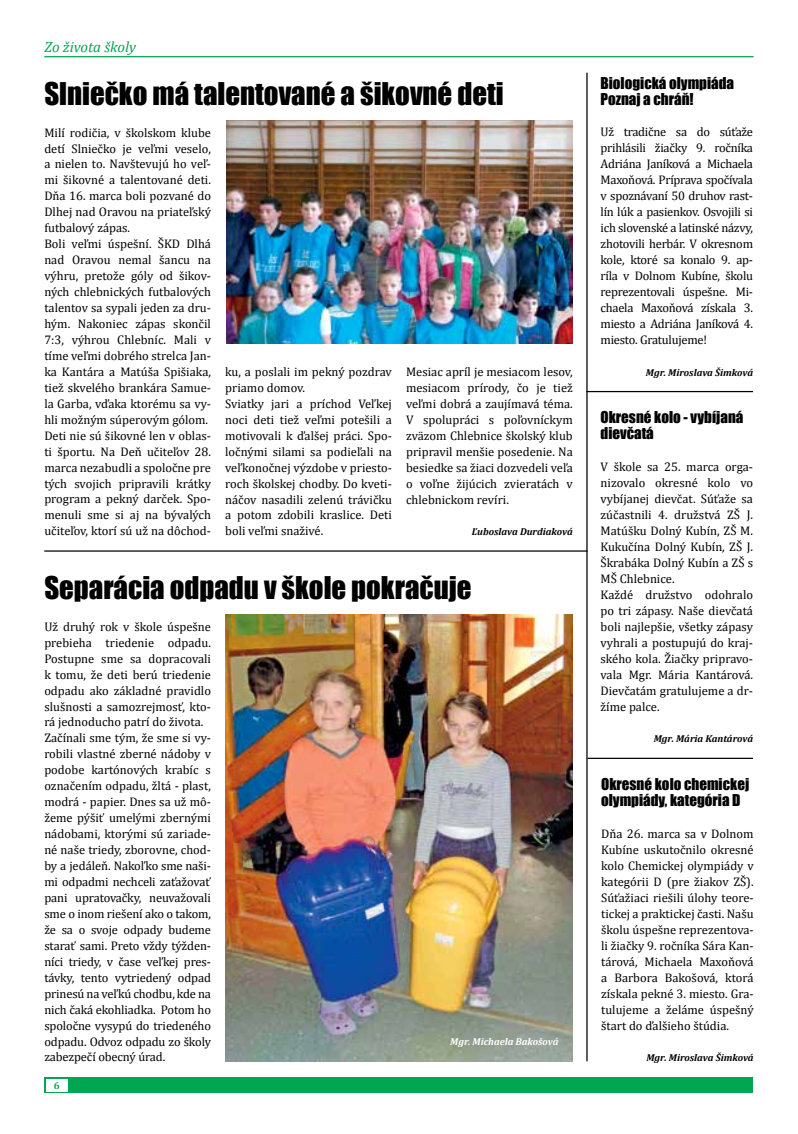
<style>
.page{position:relative;width:798px;height:1134px;background:#fff}
.page>*{position:absolute;margin:0;border:0;box-sizing:border-box;transform-origin:0 0}
.t1{font:28.75px "Impact";color:#000}
.t2{font:15px/16px "Impact";color:#000}
.t3{font:italic 15px "Cambria";color:#00a651}
.t4{font:12.5px/16px "Cambria";color:#000}
.t5{font:italic 700 10px "Cambria";color:#000}
.t6{font:italic 700 10px "Cambria";color:#fff}
.t7{font:700 10px "Cambria";color:#00a651}
</style>
<div class="page">
<hr style="left:44px;top:56px;width:709px;height:1px;background:#00a651">
<img style="left:225px;top:615px;width:347px;height:446px">
<img style="left:226px;top:120px;width:346px;height:224px">
<div style="left:44px;top:1077px;width:708px;height:16px;background:#00a651"></div>
<div style="left:46px;top:1079px;width:21px;height:12px;background:#fff"></div>
<hr style="left:586px;top:73px;width:1px;height:988px;background:#000">
<hr style="left:44px;top:550px;width:543px;height:2px;background:#000">
<hr style="left:586px;top:391px;width:166px;height:1px;background:#000">
<hr style="left:587px;top:758px;width:165px;height:1px;background:#000">
<p class="t3" style="left:44px;top:37px;width:93px">Zo života školy</p>
<h1 class="t1" style="left:44px;top:71px;width:460px">Slniečko má talentované a šikovné deti</h1>
<p class="t4" style="left:44px;top:124px;width:168px">Milí rodičia, v školskom klube detí Slniečko je veľmi veselo, a nielen to. Navštevujú ho veľ&shy;mi šikovné a talentované deti.<br>Dňa 16. marca boli pozvané do<br>Dlhej nad Oravou na priateľský futbalový zápas.<br>Boli veľmi úspešní. ŠKD Dlhá nad Oravou nemal šancu na výhru, pretože góly od šikov&shy;ných chlebnických futbalových talentov sa sypali jeden za dru&shy;hým. Nakoniec zápas skončil<br>7:3, výhrou Chlebníc. Mali v tíme veľmi dobrého strelca Jan&shy;ka Kantára a Matúša Spišiaka, tiež skvelého brankára Samue&shy;la Garba, vďaka ktorému sa vy&shy;hli možným súperovým gólom.<br>Deti nie sú šikovné len v oblas&shy;ti športu. Na Deň učiteľov 28. marca nezabudli a spoločne pre tých svojich pripravili krátky program a pekný darček. Spo&shy;menuli sme si aj na bývalých učiteľov, ktorí sú už na dôchod-</p>
<p class="t4" style="left:225px;top:364px;width:168px">ku, a poslali im pekný pozdrav priamo domov.<br>Sviatky jari a príchod Veľkej noci deti tiež veľmi potešili a motivovali k ďalšej práci. Spo&shy;ločnými silami sa podieľali na veľkonočnej výzdobe v priesto&shy;roch školskej chodby. Do kveti&shy;náčov nasadili zelenú trávičku a potom zdobili kraslice. Deti boli veľmi snaživé.</p>
<p class="t4" style="left:406px;top:364px;width:168px;text-align:justify">Mesiac apríl je mesiacom lesov, mesiacom prírody, čo je tiež veľmi dobrá a zaujímavá téma.<br>V spolupráci s poľovníckym zväzom Chlebnice školský klub pripravil menšie posedenie. Na besiedke sa žiaci dozvedeli veľa o voľne žijúcich zvieratách v chlebnickom revíri.</p>
<p class="t5" style="left:472px;top:525px;width:102px">Ľuboslava Durdiaková</p>
<h1 class="t1" style="left:44px;top:565px;width:428px">Separácia odpadu v škole pokračuje</h1>
<p class="t4" style="left:44px;top:618px;width:168px">Už druhý rok v škole úspešne prebieha triedenie odpadu.<br>Postupne sme sa dopracovali k tomu, že deti berú triedenie odpadu ako základné pravidlo slušnosti a samozrejmosť, kto&shy;rá jednoducho patrí do života.<br>Začínali sme tým, že sme si vy&shy;robili vlastné zberné nádoby v podobe kartónových krabíc s označením odpadu, žltá - plast, modrá - papier. Dnes sa už mô&shy;žeme pýšiť umelými zbernými nádobami, ktorými sú zariade&shy;né naše triedy, zborovne, chod&shy;by a jedáleň. Nakoľko sme naši&shy;mi odpadmi nechceli zaťažovať pani upratovačky, neuvažovali sme o inom riešení ako o takom, že sa o svoje odpady budeme starať sami. Preto vždy týžden&shy;níci triedy, v čase veľkej pres&shy;távky, tento vytriedený odpad prinesú na veľkú chodbu, kde na nich čaká ekohliadka. Potom ho spoločne vysypú do triedeného odpadu. Odvoz odpadu zo školy zabezpečí obecný úrad.</p>
<p class="t7" style="left:54px;top:1079px;width:7px">6</p>
<p class="t6" style="left:450px;top:1035px;width:110px">Mgr. Michaela Bakošová</p>
<p class="t2" style="left:600px;top:74px;width:135px">Biologická olympiáda<br>Poznaj a chráň!</p>
<p class="t4" style="left:600px;top:124px;width:154px;text-align:justify">Už tradične sa do súťaže prihlásili žiačky 9. ročníka Adriána Janíková a Michaela Maxoňová. Príprava spočívala v spoznávaní 50 druhov rast&shy;lín lúk a pasienkov. Osvojili si ich slovenské a latinské názvy, zhotovili herbár. V okresnom kole, ktoré sa konalo 9. ap&shy;ríla v Dolnom Kubíne, školu reprezentovali úspešne. Mi&shy;chaela Maxoňová získala 3. miesto a Adriána Janíková 4. miesto. Gratulujeme!</p>
<p class="t5" style="left:645px;top:365px;width:109px">Mgr. Miroslava Šimková</p>
<p class="t2" style="left:600px;top:409px;width:144px">Okresné kolo - vybíjaná dievčatá</p>
<p class="t4" style="left:600px;top:459px;width:154px">V škole sa 25. marca orga&shy;nizovalo okresné kolo vo vybíjanej dievčat. Súťaže sa zúčastnili 4. družstvá ZŠ J.<br>Matúšku Dolný Kubín, ZŠ M.<br>Kukučína Dolný Kubín, ZŠ J.<br>Škrabáka Dolný Kubín a ZŠ s<br>MŠ Chlebnice.<br>Každé družstvo odohralo po tri zápasy. Naše dievčatá boli najlepšie, všetky zápasy vyhrali a postupujú do kraj&shy;ského kola. Žiačky pripravo&shy;vala Mgr. Mária Kantárová.<br>Dievčatám gratulujeme a dr&shy;žíme palce.</p>
<p class="t5" style="left:653px;top:732px;width:101px">Mgr. Mária Kantárová</p>
<p class="t2" style="left:601px;top:776px;width:149px">Okresné kolo chemickej olympiády, kategória D</p>
<p class="t4" style="left:601px;top:826px;width:154px;text-align:justify">Dňa 26. marca sa v Dolnom Kubíne uskutočnilo okresné kolo Chemickej olympiády v kategórii D (pre žiakov ZŠ).<br>Súťažiaci riešili úlohy teore&shy;tickej a praktickej časti. Našu školu úspešne reprezentova&shy;li žiačky 9. ročníka Sára Kan&shy;tárová, Michaela Maxoňová a Barbora Bakošová, ktorá získala pekné 3. miesto. Gra&shy;tulujeme a želáme úspešný štart do ďalšieho štúdia.</p>
<p class="t5" style="left:646px;top:1051px;width:109px">Mgr. Miroslava Šimková</p>
</div>
